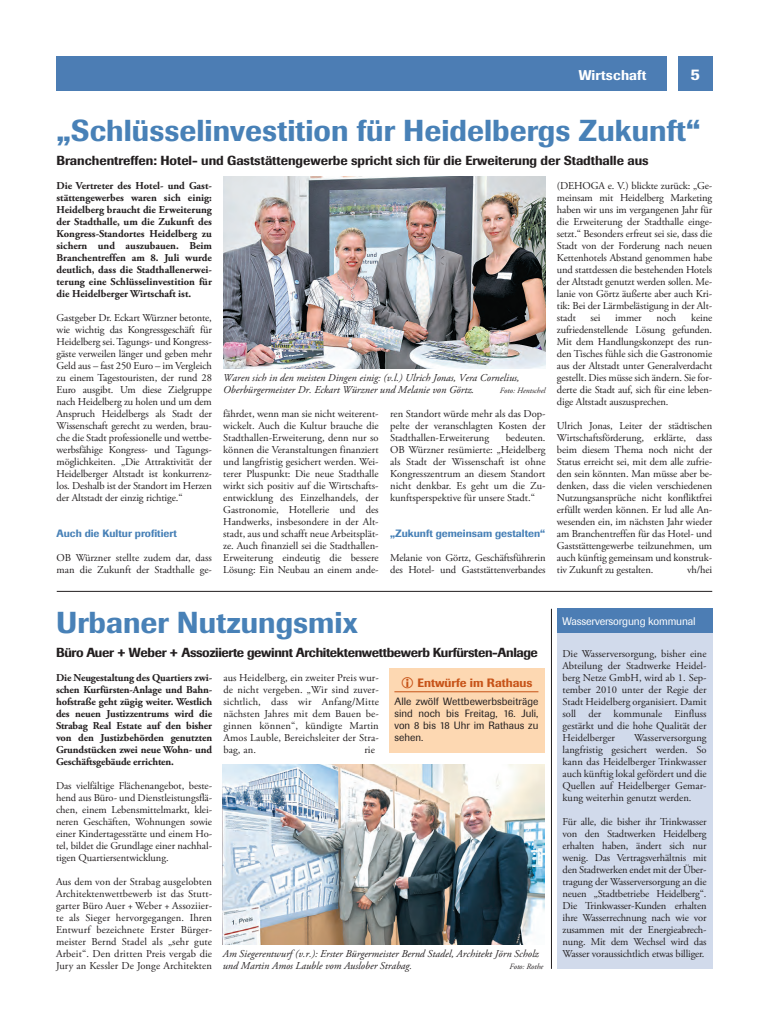
<style>
.page{position:relative;width:769px;height:1032px;background:#fff}
.page>*{position:absolute;margin:0;border:0;box-sizing:border-box;transform-origin:0 0}
.t1{font:500 30px "Imago BQ";color:#4881b7}
.t2{font:500 16px "Imago BQ";color:#fff}
.t3{font:500 14px "Imago BQ";letter-spacing:.01em;color:#fff}
.t4{font:500 13px "Imago BQ";letter-spacing:-.005em;color:#231f20}
.t5{font:500 13px "Imago BQ";letter-spacing:-.03em;color:#231f20}
.t6{font:500 12px "Imago BQ";color:#c75318}
.t7{font:11px "Imago BQ";letter-spacing:-.015em;color:#fff}
.t8{font:10.5px/12px "Adobe Garamond Pro";letter-spacing:-.005em;color:#231f20;text-align:justify}
.t9{font:700 10.5px/12px "Adobe Garamond Pro";letter-spacing:-.01em;color:#231f20;text-align:justify}
.t10{font:italic 10.5px/12px "Adobe Garamond Pro";color:#231f20}
.t11{font:10.5px/12px "Imago BQ";color:#231f20;text-align:justify}
.t12{font:500 10.5px "Imago BQ";color:#4881b7}
.t13{font:italic 8px "Adobe Garamond Pro";color:#231f20}
</style>
<div class="page">
<hr style="left:57px;top:591px;width:654px;height:1px;background:#231f20">
<div style="left:556px;top:633px;width:155px;height:336px;background:#d1daeb"></div>
<hr style="left:551px;top:609px;width:1px;height:360px;background:#231f20">
<div style="left:389px;top:668px;width:155px;height:84px;background:#fdd8b2"></div>
<hr style="left:394px;top:691px;width:144px;height:1px;background:#c75318">
<div style="left:57px;top:57px;width:609px;height:34px;background:#4c7db4"></div>
<div style="left:677px;top:57px;width:34px;height:34px;background:#4c7db4"></div>
<img style="left:223px;top:177px;width:322px;height:192px">
<img style="left:223px;top:764px;width:321px;height:180px">
<div style="left:556px;top:608px;width:155px;height:25px;background:#4c7db4"></div>
<p class="t3" style="left:578px;top:66px;width:69px">Wirtschaft</p>
<p class="t2" style="left:690px;top:64px;width:11px">5</p>
<h1 class="t1" style="left:56px;top:112px;width:645px">„Schlüsselinvestition für Heidelbergs Zukunft“</h1>
<h3 class="t4" style="left:56px;top:152px;width:593px">Branchentreffen: Hotel- und Gaststättengewerbe spricht sich für die Erweiterung der Stadthalle aus</h3>
<p class="t9" style="left:56px;top:180px;width:157px">Die Vertreter des Hotel- und Gast&shy;stättengewerbes waren sich einig:<br>Heidelberg braucht die Erweiterung der Stadthalle, um die Zukunft des Kongress-Standortes Heidelberg zu sichern und auszubauen. Beim Branchentreffen am 8. Juli wurde deutlich, dass die Stadthallenerwei&shy;terung eine Schlüsselinvestition für die Heidelberger Wirtschaft ist.</p>
<p class="t8" style="left:56px;top:312px;width:157px">Gastgeber Dr. Eckart Würzner betonte, wie wichtig das Kongressgeschäft für Heidelberg sei. Tagungs- und Kongress&shy;gäste verweilen länger und geben mehr Geld aus – fast 250 Euro – im Vergleich zu einem Tagestouristen, der rund 28<br>Euro ausgibt. Um diese Zielgruppe nach Heidelberg zu holen und um dem Anspruch Heidelbergs als Stadt der Wissenschaft gerecht zu werden, brau&shy;che die Stadt professionelle und wettbe&shy;werbsfähige Kongress- und Tagungs&shy;möglichkeiten. „Die Attraktivität der Heidelberger Altstadt ist konkurrenz&shy;los. Deshalb ist der Standort im Herzen der Altstadt der einzig richtige.“</p>
<p class="t12" style="left:56px;top:527px;width:122px">Auch die Kultur profitiert</p>
<p class="t8" style="left:56px;top:552px;width:157px">OB Würzner stellte zudem dar, dass man die Zukunft der Stadthalle ge-</p>
<p class="t8" style="left:556px;top:180px;width:157px">(DEHOGA e. V.) blickte zurück: „Ge&shy;meinsam mit Heidelberg Marketing haben wir uns im vergangenen Jahr für die Erweiterung der Stadthalle einge&shy;setzt.“ Besonders erfreut sei sie, dass die Stadt von der Forderung nach neuen Kettenhotels Abstand genommen habe und stattdessen die bestehenden Hotels der Altstadt genutzt werden sollen. Me&shy;lanie von Görtz äußerte aber auch Kri&shy;tik: Bei der Lärmbelästigung in der Alt&shy;stadt</p>
<p class="t8" style="left:556px;top:312px;width:157px;text-indent:134px">keine zufriedenstellende Lösung gefunden.<br>Mit dem Handlungskonzept des run&shy;den Tisches fühle sich die Gastronomie aus der Altstadt unter Generalverdacht gestellt. Dies müsse sich ändern. Sie for&shy;derte die Stadt auf, sich für eine leben&shy;dige Altstadt auszusprechen.</p>
<p class="t8" style="left:556px;top:420px;width:157px">Ulrich Jonas, Leiter der städtischen Wirtschaftsförderung, erklärte, dass beim diesem Thema noch nicht der Status erreicht sei, mit dem alle zufrie&shy;den sein könnten. Man müsse aber be&shy;denken, dass die vielen verschiedenen Nutzungsansprüche nicht konfliktfrei erfüllt werden können. Er lud alle An&shy;wesenden ein, im nächsten Jahr wieder am Branchentreffen für das Hotel- und Gaststättengewerbe teilzunehmen, um auch künftig gemeinsam und konstruk&shy;tiv Zukunft zu gestalten.</p>
<p class="t8" style="left:590px;top:312px;width:12px">sei</p>
<p class="t8" style="left:615px;top:312px;width:28px">immer</p>
<p class="t8" style="left:656px;top:312px;width:21px">noch</p>
<p class="t10" style="left:223px;top:372px;width:298px">Waren sich in den meisten Dingen einig: (v.l.) Ulrich Jonas, Vera Cornelius,<br>Oberbürgermeister Dr. Eckart Würzner und Melanie von Görtz.</p>
<p class="t13" style="left:499px;top:385px;width:47px">Foto: Hentschel</p>
<p class="t8" style="left:390px;top:408px;width:157px">ren Standort würde mehr als das Dop&shy;pelte der veranschlagten Kosten der Stadthallen-Erweiterung</p>
<p class="t8" style="left:223px;top:408px;width:157px">fährdet, wenn man sie nicht weiterent&shy;wickelt. Auch die Kultur brauche die Stadthallen-Erweiterung, denn nur so können die Veranstaltungen finanziert und langfristig gesichert werden. Wei&shy;terer Pluspunkt: Die neue Stadthalle wirkt sich positiv auf die Wirtschafts&shy;entwicklung des Einzelhandels, der Gastronomie, Hotellerie und des Handwerks, insbesondere in der Alt&shy;stadt, aus und schafft neue Arbeitsplät&shy;ze. Auch finanziell sei die Stadthallen-Erweiterung eindeutig die bessere Lösung: Ein Neubau an einem ande-</p>
<p class="t8" style="left:390px;top:432px;width:157px;text-indent:115px">bedeuten.<br>OB Würzner resümierte: „Heidelberg als Stadt der Wissenschaft ist ohne Kongresszentrum an diesem Standort nicht denkbar. Es geht um die Zu&shy;kunftsperspektive für unsere Stadt.“</p>
<p class="t12" style="left:390px;top:527px;width:157px">„Zukunft gemeinsam gestalten“</p>
<p class="t8" style="left:390px;top:552px;width:157px">Melanie von Görtz, Geschäftsführerin des Hotel- und Gaststättenverbandes</p>
<p class="t8" style="left:686px;top:564px;width:27px">vh/hei</p>
<h1 class="t1" style="left:56px;top:604px;width:303px">Urbaner Nutzungsmix</h1>
<p class="t5" style="left:56px;top:644px;width:483px">Büro Auer + Weber + Assoziierte gewinnt Architektenwettbewerb Kurfürsten-Anlage</p>
<p class="t9" style="left:56px;top:672px;width:157px">Die Neugestaltung des Quartiers zwi&shy;schen Kurfürsten-Anlage und Bahn&shy;hofstraße geht zügig weiter. Westlich des neuen Justizzentrums wird die Strabag Real Estate auf den bisher von den Justizbehörden genutzten Grundstücken zwei neue Wohn- und Geschäftsgebäude errichten.</p>
<p class="t8" style="left:56px;top:780px;width:157px">Das vielfältige Flächenangebot, beste&shy;hend aus Büro- und Dienstleistungsflä&shy;chen, einem Lebensmittelmarkt, klei&shy;neren Geschäften, Wohnungen sowie einer Kindertagesstätte und einem Ho&shy;tel, bildet die Grundlage einer nachhal&shy;tigen Quartiersentwicklung.</p>
<p class="t8" style="left:56px;top:876px;width:157px">Aus dem von der Strabag ausgelobten Architektenwettbewerb ist das Stutt&shy;garter Büro Auer + Weber + Assoziier&shy;te als Sieger hervorgegangen. Ihren Entwurf bezeichnete Erster Bürger&shy;meister Bernd Stadel als „sehr gute Arbeit“. Den dritten Preis vergab die Jury an Kessler De Jonge Architekten</p>
<p class="t8" style="left:223px;top:672px;width:157px">aus Heidelberg, ein zweiter Preis wur&shy;de nicht vergeben. „Wir sind zuver&shy;sichtlich, dass wir Anfang/Mitte nächsten Jahres mit dem Bauen be&shy;ginnen können“, kündigte Martin Amos Lauble, Bereichsleiter der Stra&shy;bag, an.</p>
<p class="t6" style="left:417px;top:675px;width:116px">Entwürfe im Rathaus</p>
<p class="t11" style="left:394px;top:695px;width:145px">Alle zwölf Wettbewerbsbeiträge sind noch bis Freitag, 16. Juli, von 8 bis 18 Uhr im Rathaus zu sehen.</p>
<p class="t8" style="left:364px;top:744px;width:12px">rie</p>
<p class="t10" style="left:223px;top:948px;width:317px">Am Siegerentwurf (v.r.): Erster Bürgermeister Bernd Stadel, Architekt Jörn Scholz und Martin Amos Lauble vom Auslober Strabag.</p>
<p class="t13" style="left:509px;top:961px;width:35px">Foto: Rothe</p>
<p class="t7" style="left:562px;top:615px;width:135px">Wasserversorgung kommunal</p>
<p class="t8" style="left:562px;top:648px;width:145px">Die Wasserversorgung, bisher eine Abteilung der Stadtwerke Heidel&shy;berg Netze GmbH, wird ab 1. Sep&shy;tember 2010 unter der Regie der Stadt Heidelberg organisiert. Damit soll der kommunale Einfluss gestärkt und die hohe Qualität der Heidelberger</p>
<p class="t8" style="left:562px;top:732px;width:145px;text-indent:71px">Wasserversorgung langfristig gesichert werden. So kann das Heidelberger Trinkwasser auch künftig lokal gefördert und die Quellen auf Heidelberger Gemar&shy;kung weiterhin genutzt werden.</p>
<p class="t8" style="left:562px;top:816px;width:145px">Für alle, die bisher ihr Trinkwasser von den Stadtwerken Heidelberg erhalten haben, ändert sich nur wenig. Das Vertragsverhältnis mit den Stadtwerken endet mit der Über&shy;tragung der Wasserversorgung an die neuen „Stadtbetriebe Heidelberg“.<br>Die Trinkwasser-Kunden erhalten ihre Wasserrechnung nach wie vor zusammen mit der Energieabrech&shy;nung. Mit dem Wechsel wird das Wasser voraussichtlich etwas billiger.</p>
</div>
